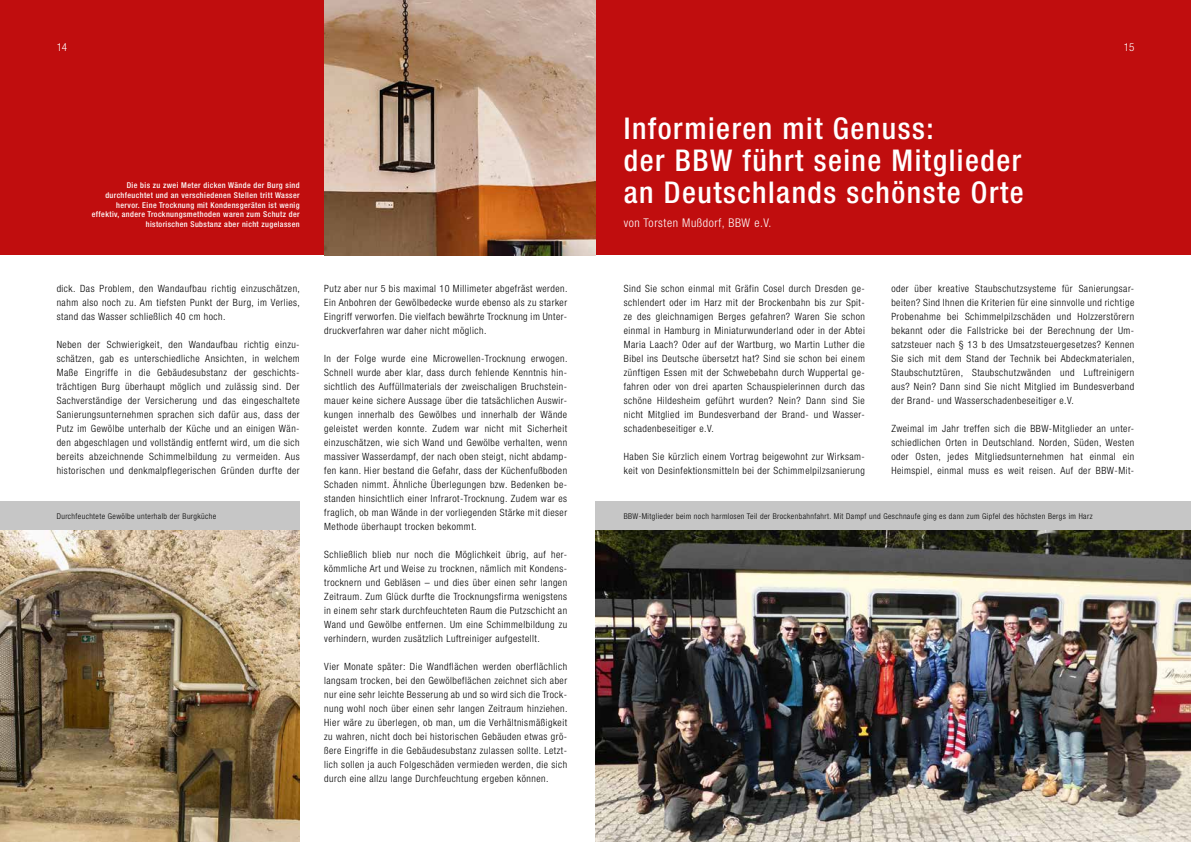
<style>
.page{position:relative;width:1191px;height:842px;background:#fff}
.page>*{position:absolute;margin:0;border:0;box-sizing:border-box;transform-origin:0 0}
.t1{font:500 condensed 30px/32px "Helvetica Neue LT";letter-spacing:.05em;color:#fff}
.t2{font:300 condensed 12px "Helvetica Neue LT";letter-spacing:.05em;color:#fff}
.t3{font:300 condensed 11px "Helvetica Neue LT";color:#fff}
.t4{font:300 condensed 10px/14px "Helvetica Neue LT";letter-spacing:.05em;color:#000;text-align:justify}
.t5{font:500 condensed 8px/9.6px "Helvetica Neue LT";letter-spacing:.05em;color:#fff;text-align:right}
.t6{font:300 condensed 8px "Helvetica Neue LT";letter-spacing:.05em;color:#000}
</style>
<div class="page">
<div style="left:0;top:0;width:1191px;height:255px;background:#c00d0e"></div>
<img style="left:595px;top:530px;width:596px;height:312px">
<div style="left:595px;top:502px;width:596px;height:28px;background:#c6c6c6"></div>
<img style="left:324px;top:0;width:271px;height:255px">
<img style="left:0;top:530px;width:300px;height:312px">
<div style="left:0;top:502px;width:300px;height:28px;background:#c6c6c6"></div>
<p class="t3" style="left:57px;top:41px;width:12px">14</p>
<p class="t3" style="left:1123px;top:41px;width:12px">15</p>
<p class="t5" style="left:92px;top:181px;width:209px">Die bis zu zwei Meter dicken Wände der Burg sind durchfeuchtet und an verschiedenen Stellen tritt Wasser hervor. Eine Trocknung mit Kondensgeräten ist wenig effektiv, andere Trocknungsmethoden waren zum Schutz der historischen Substanz aber nicht zugelassen</p>
<p class="t4" style="left:57px;top:281px;width:245px">dick. Das Problem, den Wandaufbau richtig einzuschätzen, nahm also noch zu. Am tiefsten Punkt der Burg, im Verlies, stand das Wasser schließlich 40 cm hoch.</p>
<p class="t4" style="left:57px;top:337px;width:244px">Neben der Schwierigkeit, den Wandaufbau richtig einzu&shy;schätzen, gab es unterschiedliche Ansichten, in welchem Maße Eingriffe in die Gebäudesubstanz der geschichts&shy;trächtigen Burg überhaupt möglich und zulässig sind. Der Sachverständige der Versicherung und das eingeschaltete Sanierungsunternehmen sprachen sich dafür aus, dass der Putz im Gewölbe unterhalb der Küche und an einigen Wän&shy;den abgeschlagen und vollständig entfernt wird, um die sich bereits abzeichnende Schimmelbildung zu vermeiden. Aus historischen und denkmalpflegerischen Gründen durfte der</p>
<p class="t6" style="left:57px;top:512px;width:161px">Durchfeuchtete Gewölbe unterhalb der Burgküche</p>
<p class="t4" style="left:324px;top:281px;width:245px">Putz aber nur 5 bis maximal 10 Millimeter abgefräst werden.<br>Ein Anbohren der Gewölbedecke wurde ebenso als zu starker Eingriff verworfen. Die vielfach bewährte Trocknung im Unter&shy;druckverfahren war daher nicht möglich.</p>
<p class="t4" style="left:324px;top:351px;width:245px">In der Folge wurde eine Microwellen-Trocknung erwogen.<br>Schnell wurde aber klar, dass durch fehlende Kenntnis hin&shy;sichtlich des Auffüllmaterials der zweischaligen Bruchstein&shy;mauer keine sichere Aussage über die tatsächlichen Auswir&shy;kungen innerhalb des Gewölbes und innerhalb der Wände geleistet werden konnte. Zudem war nicht mit Sicherheit einzuschätzen, wie sich Wand und Gewölbe verhalten, wenn massiver Wasserdampf, der nach oben steigt, nicht abdamp&shy;fen kann. Hier bestand die Gefahr, dass der Küchenfußboden Schaden nimmt. Ähnliche Überlegungen bzw. Bedenken be&shy;standen hinsichtlich einer Infrarot-Trocknung. Zudem war es fraglich, ob man Wände in der vorliegenden Stärke mit dieser Methode überhaupt trocken bekommt.</p>
<p class="t4" style="left:324px;top:547px;width:244px">Schließlich blieb nur noch die Möglichkeit übrig, auf her&shy;kömmliche Art und Weise zu trocknen, nämlich mit Kondens&shy;trocknern und Gebläsen – und dies über einen sehr langen Zeitraum. Zum Glück durfte die Trocknungsfirma wenigstens in einem sehr stark durchfeuchteten Raum die Putzschicht an Wand und Gewölbe entfernen. Um eine Schimmelbildung zu verhindern, wurden zusätzlich Luftreiniger aufgestellt.</p>
<p class="t4" style="left:324px;top:659px;width:245px">Vier Monate später: Die Wandflächen werden oberflächlich langsam trocken, bei den Gewölbeflächen zeichnet sich aber nur eine sehr leichte Besserung ab und so wird sich die Trock&shy;nung wohl noch über einen sehr langen Zeitraum hinziehen.<br>Hier wäre zu überlegen, ob man, um die Verhältnismäßigkeit zu wahren, nicht doch bei historischen Gebäuden etwas grö&shy;ßere Eingriffe in die Gebäudesubstanz zulassen sollte. Letzt&shy;lich sollen ja auch Folgeschäden vermieden werden, die sich durch eine allzu lange Durchfeuchtung ergeben können.</p>
<h1 class="t1" style="left:624px;top:112px;width:401px">Informieren mit Genuss:<br>der BBW führt seine Mitglieder an Deutschlands schönste Orte</h1>
<p class="t2" style="left:624px;top:216px;width:149px">von Torsten Mußdorf, BBW e.V.</p>
<p class="t4" style="left:891px;top:281px;width:245px">oder über kreative Staubschutzsysteme für Sanierungsar&shy;beiten? Sind Ihnen die Kriterien für eine sinnvolle und richtige Probenahme bei Schimmelpilzschäden und Holzzerstörern bekannt oder die Fallstricke bei der Berechnung der Um&shy;satzsteuer nach § 13 b des Umsatzsteuergesetzes? Kennen Sie sich mit dem Stand der Technik bei Abdeckmaterialen, Staubschutztüren, Staubschutzwänden und Luftreinigern aus? Nein? Dann sind Sie nicht Mitglied im Bundesverband der Brand- und Wasserschadenbeseitiger e.V.</p>
<p class="t4" style="left:891px;top:421px;width:244px">Zweimal im Jahr treffen sich die BBW-Mitglieder an unter&shy;schiedlichen Orten in Deutschland. Norden, Süden, Westen oder Osten, jedes Mitgliedsunternehmen hat einmal ein Heimspiel, einmal muss es weit reisen. Auf der BBW-Mit-</p>
<p class="t6" style="left:624px;top:511px;width:470px">BBW-Mitglieder beim noch harmlosen Teil der Brockenbahnfahrt. Mit Dampf und Geschnaufe ging es dann zum Gipfel des höchsten Bergs im Harz</p>
<p class="t4" style="left:624px;top:281px;width:242px">Sind Sie schon einmal mit Gräfin Cosel durch Dresden ge&shy;schlendert oder im Harz mit der Brockenbahn bis zur Spit&shy;ze des gleichnamigen Berges gefahren? Waren Sie schon einmal in Hamburg in Miniaturwunderland oder in der Abtei Maria Laach? Oder auf der Wartburg, wo Martin Luther die Bibel ins Deutsche übersetzt hat? Sind sie schon bei einem zünftigen Essen mit der Schwebebahn durch Wuppertal ge&shy;fahren oder von drei aparten Schauspielerinnen durch das schöne Hildesheim geführt wurden? Nein? Dann sind Sie nicht Mitglied im Bundesverband der Brand- und Wasser&shy;schadenbeseitiger e.V.</p>
<p class="t4" style="left:624px;top:449px;width:242px">Haben Sie kürzlich einem Vortrag beigewohnt zur Wirksam&shy;keit von Desinfektionsmitteln bei der Schimmelpilzsanierung</p>
</div>
